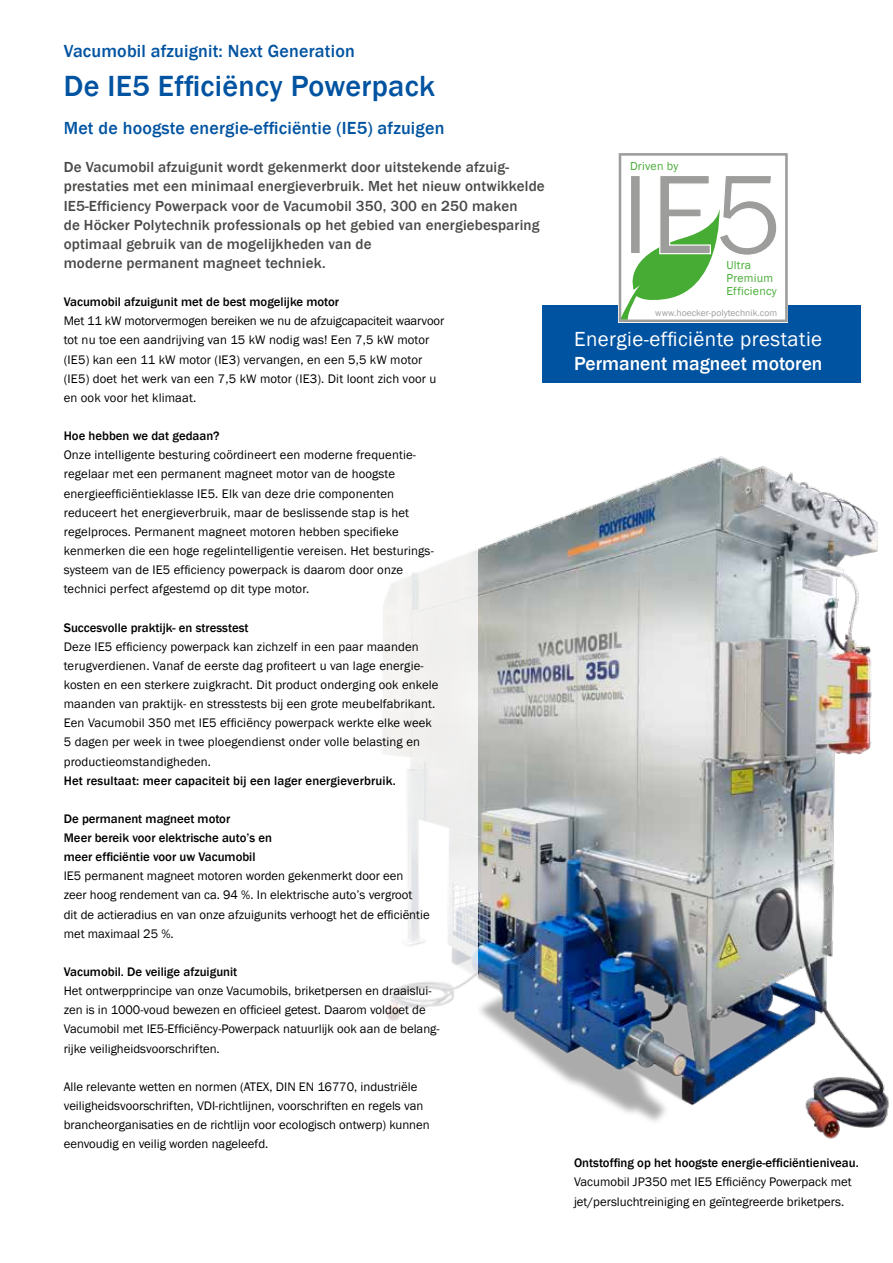
<style>
.page{position:relative;width:893px;height:1263px;background:#fff}
.page>*{position:absolute;margin:0;border:0;box-sizing:border-box;transform-origin:0 0}
.t1{font:117.3px "Franklin Gothic";color:#9d9d9c}
.t2{font:500 30px "Franklin Gothic";letter-spacing:.01em;color:#0053a1}
.t3{font:21px "Franklin Gothic";letter-spacing:.02em;color:#fff}
.t4{font:500 19.5px "Franklin Gothic";color:#fff}
.t5{font:500 18px "Franklin Gothic";letter-spacing:.01em;color:#0053a1}
.t6{font:500 15px/19.2px "Franklin Gothic";letter-spacing:.01em;color:#4a4a49}
.t7{font:12.75px/19.2px "Franklin Gothic";color:#000}
.t8{font:500 12.75px/19.2px "Franklin Gothic";color:#000}
.t9{font:11.85px/13px "Franklin Gothic";letter-spacing:.02em;color:#46ac34}
.t10{font:9.6px "Franklin Gothic";letter-spacing:.005em;color:#9d9d9c}
</style>
<div class="page">
<img style="left:478px;top:456px;width:411px;height:683px">
<div style="left:542px;top:305px;width:319px;height:78px;background:#0053a1"></div>
<svg style="left:619px;top:153px;width:169px;height:169px"></svg>
<h3 class="t5" style="left:64px;top:40px;width:293px">Vacumobil afzuignit: Next Generation</h3>
<h2 class="t2" style="left:64px;top:67px;width:373px">De IE5 Efficiëncy Powerpack</h2>
<h3 class="t5" style="left:64px;top:117px;width:382px">Met de hoogste energie-efficiëntie (IE5) afzuigen</h3>
<p class="t6" style="left:64px;top:158px;width:482px">De Vacumobil afzuigunit wordt gekenmerkt door uitstekende afzuig&shy;prestaties met een minimaal energieverbruik. Met het nieuw ontwikkelde IE5-Efficiency Powerpack voor de Vacumobil 350, 300 en 250 maken<br>de Höcker Polytechnik professionals op het gebied van energiebesparing optimaal gebruik van de mogelijkheden van de<br>moderne permanent magneet techniek.</p>
<p class="t8" style="left:64px;top:292px;width:277px">Vacumobil afzuigunit met de best mogelijke motor</p>
<p class="t7" style="left:64px;top:312px;width:382px">Met 11 kW motorvermogen bereiken we nu de afzuigcapaciteit waarvoor tot nu toe een aandrijving van 15 kW nodig was! Een 7,5 kW motor (IE5) kan een 11 kW motor (IE3) vervangen, en een 5,5 kW motor (IE5) doet het werk van een 7,5 kW motor (IE3). Dit loont zich voor u en ook voor het klimaat.</p>
<p class="t8" style="left:64px;top:426px;width:157px">Hoe hebben we dat gedaan?</p>
<p class="t7" style="left:64px;top:446px;width:372px">Onze intelligente besturing coördineert een moderne frequentie&shy;regelaar met een permanent magneet motor van de hoogste energieefficiëntieklasse IE5. Elk van deze drie componenten reduceert het energieverbruik, maar de beslissende stap is het regelproces. Permanent magneet motoren hebben specifieke kenmerken die een hoge regelintelligentie vereisen. Het besturings&shy;systeem van de IE5 efficiency powerpack is daarom door onze technici perfect afgestemd op dit type motor.</p>
<p class="t8" style="left:64px;top:618px;width:186px">Succesvolle praktijk- en stresstest</p>
<p class="t7" style="left:64px;top:637px;width:376px">Deze IE5 efficiency powerpack kan zichzelf in een paar maanden terugverdienen. Vanaf de eerste dag profiteert u van lage energie&shy;kosten en een sterkere zuigkracht. Dit product onderging ook enkele maanden van praktijk- en stresstests bij een grote meubelfabrikant.<br>Een Vacumobil 350 met IE5 efficiëncy powerpack werkte elke week 5 dagen per week in twee ploegendienst onder volle belasting en productieomstandigheden.</p>
<p class="t8" style="left:64px;top:771px;width:334px">Het resultaat: meer capaciteit bij een lager energieverbruik.</p>
<p class="t8" style="left:64px;top:809px;width:210px">De permanent magneet motor<br>Meer bereik voor elektrische auto’s en meer efficiëntie voor uw Vacumobil</p>
<p class="t7" style="left:64px;top:867px;width:367px">IE5 permanent magneet motoren worden gekenmerkt door een<br>zeer hoog rendement van ca. 94 %. In elektrische auto’s vergroot<br>dit de actieradius en van onze afzuigunits verhoogt het de efficiëntie met maximaal 25 %.</p>
<p class="t8" style="left:64px;top:962px;width:175px">Vacumobil. De veilige afzuigunit</p>
<p class="t7" style="left:64px;top:981px;width:377px">Het ontwerpprincipe van onze Vacumobils, briketpersen en draaislui&shy;zen is in 1000-voud bewezen en officieel getest. Daarom voldoet de Vacumobil met IE5-Efficiëncy-Powerpack natuurlijk ook aan de belang&shy;rijke veiligheidsvoorschriften.</p>
<p class="t7" style="left:64px;top:1077px;width:367px">Alle relevante wetten en normen (ATEX, DIN EN 16770, industriële veiligheidsvoorschriften, VDI-richtlijnen, voorschriften en regels van brancheorganisaties en de richtlijn voor ecologisch ontwerp) kunnen eenvoudig en veilig worden nageleefd.</p>
<p class="t9" style="left:630px;top:159px;width:50px">Driven by</p>
<h1 class="t1" style="left:621px;top:142px;width:164px">IE5</h1>
<p class="t9" style="left:726px;top:258px;width:52px">Ultra<br>Premium<br>Efficiency</p>
<p class="t10" style="left:655px;top:306px;width:123px">www.hoecker-polytechnik.com</p>
<h3 class="t3" style="left:574px;top:326px;width:250px">Energie-efficiënte prestatie</h3>
<h3 class="t4" style="left:574px;top:352px;width:250px">Permanent magneet motoren</h3>
<p class="t8" style="left:574px;top:1153px;width:286px">Ontstoffing op het hoogste energie-efficiëntieniveau.</p>
<p class="t7" style="left:574px;top:1173px;width:279px">Vacumobil JP350 met IE5 Efficiëncy Powerpack met jet/persluchtreiniging en geïntegreerde briketpers.</p>
</div>
